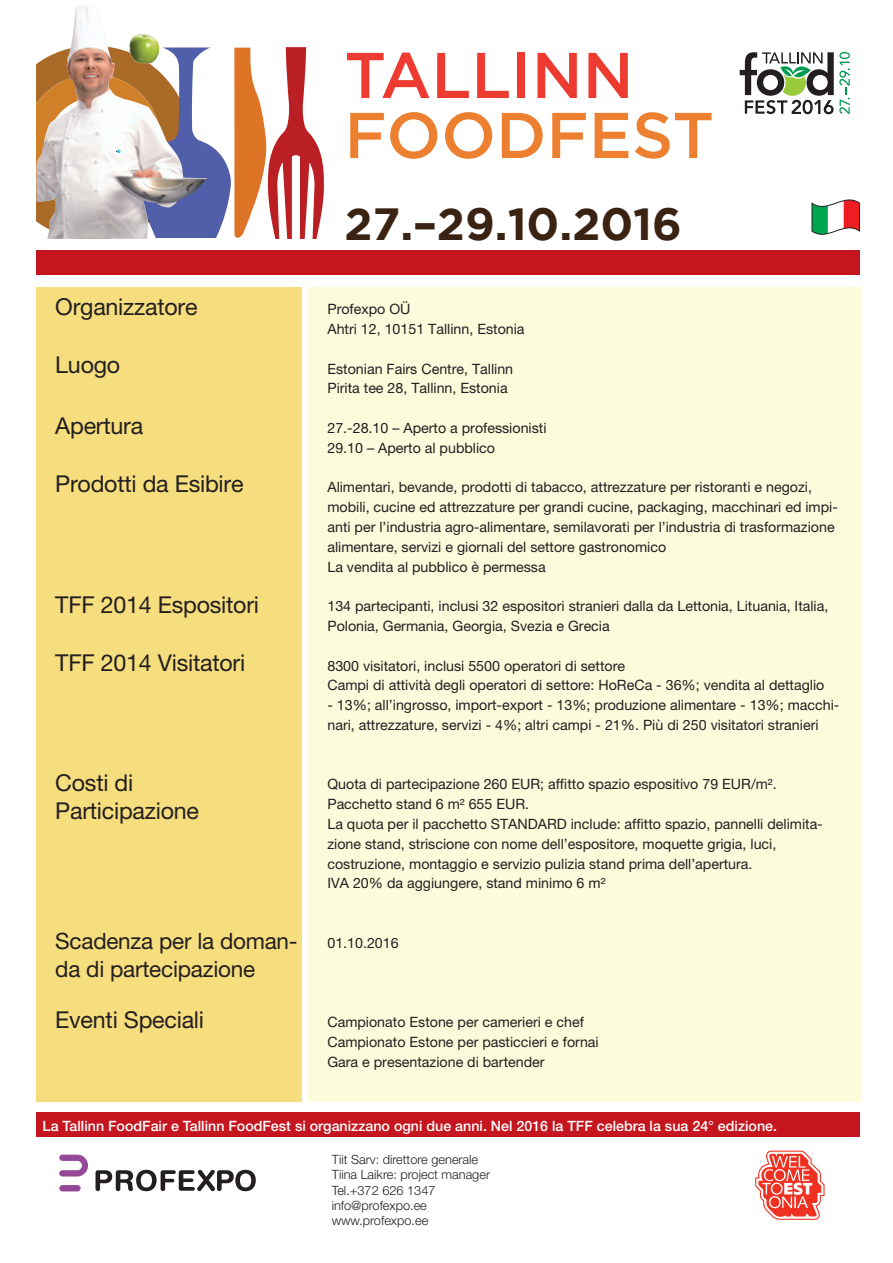
<style>
.page{position:relative;width:893px;height:1263px;background:#fff}
.page>*{position:absolute;margin:0;border:0;box-sizing:border-box;transform-origin:0 0}
.t1{font:500 64.5px "Gotham";color:#ed7f30}
.t2{font:500 64.5px "Gotham";color:#ee3b32}
.t3{font:700 45px "Gotham";color:#3a2313}
.t4{font:23.25px/27.9px "Helvetica Neue LT Pro";letter-spacing:-.01em;color:#231f20}
.t5{font:22.5px/27.9px "Helvetica Neue LT Pro";letter-spacing:-.01em;color:#231f20}
.t6{font:14.25px/19.8px "Helvetica Neue LT Pro";color:#231f20}
.t7{font:500 14.25px "Helvetica Neue LT Pro";color:#fff}
.t8{font:300 12.75px/15.3px "Helvetica Neue LT Pro";color:#231f20}
</style>
<div class="page">
<div style="left:36px;top:1113px;width:824px;height:24px;background:#c5161f"></div>
<div style="left:36px;top:287px;width:266px;height:814px;background:#f6dd7e"></div>
<div style="left:308px;top:287px;width:552px;height:814px;background:#fcfbdc"></div>
<div style="left:36px;top:251px;width:824px;height:24px;background:#c5161f"></div>
<svg style="left:812px;top:200px;width:48px;height:34px"></svg>
<img style="left:71px;top:5px;width:88px;height:41px">
<svg style="left:36px;top:46px;width:288px;height:193px"></svg>
<svg style="left:60px;top:1155px;width:28px;height:21px"></svg>
<div style="left:60px;top:1185px;width:20px;height:6px;background:#964898;border-radius:3px"></div>
<div style="left:60px;top:1185px;width:20px;height:6px;border:1px solid #964898;border-radius:3px"></div>
<svg style="left:96px;top:1170px;width:160px;height:21px"></svg>
<svg style="left:755px;top:1150px;width:70px;height:70px"></svg>
<svg style="left:740px;top:52px;width:110px;height:62px"></svg>
<h1 class="t2" style="left:344px;top:39px;width:291px">TALLINN</h1>
<h1 class="t1" style="left:344px;top:99px;width:371px">FOODFEST</h1>
<h3 class="t4" style="left:55px;top:293px;width:144px">Organizzatore</h3>
<h3 class="t4" style="left:55px;top:351px;width:66px">Luogo</h3>
<h3 class="t4" style="left:55px;top:412px;width:89px">Apertura</h3>
<h3 class="t4" style="left:55px;top:469px;width:190px">Prodotti da Esibire</h3>
<h3 class="t4" style="left:55px;top:591px;width:205px">TFF 2014 Espositori</h3>
<h3 class="t4" style="left:55px;top:649px;width:192px">TFF 2014 Visitatori</h3>
<h3 class="t4" style="left:55px;top:768px;width:145px">Costi di<br>Participazione</h3>
<h3 class="t5" style="left:55px;top:927px;width:244px">Scadenza per la doman&shy;da di partecipazione</h3>
<h3 class="t4" style="left:55px;top:1005px;width:150px">Eventi Speciali</h3>
<h2 class="t3" style="left:344px;top:198px;width:339px">27.–29.10.2016</h2>
<p class="t6" style="left:327px;top:299px;width:199px">Profexpo OÜ<br>Ahtri 12, 10151 Tallinn, Estonia</p>
<p class="t6" style="left:327px;top:358px;width:187px">Estonian Fairs Centre, Tallinn<br>Pirita tee 28, Tallinn, Estonia</p>
<p class="t6" style="left:327px;top:418px;width:221px">27.-28.10 – Aperto a professionisti<br>29.10 – Aperto al pubblico</p>
<p class="t6" style="left:327px;top:477px;width:512px">Alimentari, bevande, prodotti di tabacco, attrezzature per ristoranti e negozi, mobili, cucine ed attrezzature per grandi cucine, packaging, macchinari ed impi&shy;anti per l’industria agro-alimentare, semilavorati per l’industria di trasformazione alimentare, servizi e giornali del settore gastronomico<br>La vendita al pubblico è permessa</p>
<p class="t6" style="left:327px;top:596px;width:502px">134 partecipanti, inclusi 32 espositori stranieri dalla da Lettonia, Lituania, Italia,<br>Polonia, Germania, Georgia, Svezia e Grecia</p>
<p class="t6" style="left:327px;top:655px;width:498px">8300 visitatori, inclusi 5500 operatori di settore<br>Campi di attività degli operatori di settore: HoReCa - 36%; vendita al dettaglio</p>
<p class="t6" style="left:327px;top:695px;width:514px">- 13%; all’ingrosso, import-export - 13%; produzione alimentare - 13%; macchi&shy;nari, attrezzature, servizi - 4%; altri campi - 21%. Più di 250 visitatori stranieri</p>
<p class="t6" style="left:327px;top:774px;width:497px">Quota di partecipazione 260 EUR; affitto spazio espositivo 79 EUR/m².<br>Pacchetto stand 6 m² 655 EUR.<br>La quota per il pacchetto STANDARD include: affitto spazio, pannelli delimita&shy;zione stand, striscione con nome dell’espositore, moquette grigia, luci, costruzione, montaggio e servizio pulizia stand prima dell’apertura.<br>IVA 20% da aggiungere, stand minimo 6 m²</p>
<p class="t6" style="left:327px;top:933px;width:73px">01.10.2016</p>
<p class="t6" style="left:327px;top:1012px;width:273px">Campionato Estone per camerieri e chef<br>Campionato Estone per pasticcieri e fornai<br>Gara e presentazione di bartender</p>
<p class="t7" style="left:43px;top:1117px;width:736px">La Tallinn FoodFair e Tallinn FoodFest si organizzano ogni due anni. Nel 2016 la TFF celebra la sua 24° edizione.</p>
<p class="t8" style="left:332px;top:1151px;width:160px">Tiit Sarv: direttore generale<br>Tiina Laikre: project manager<br>Tel.+372 626 1347 info@profexpo.ee www.profexpo.ee</p>
</div>
